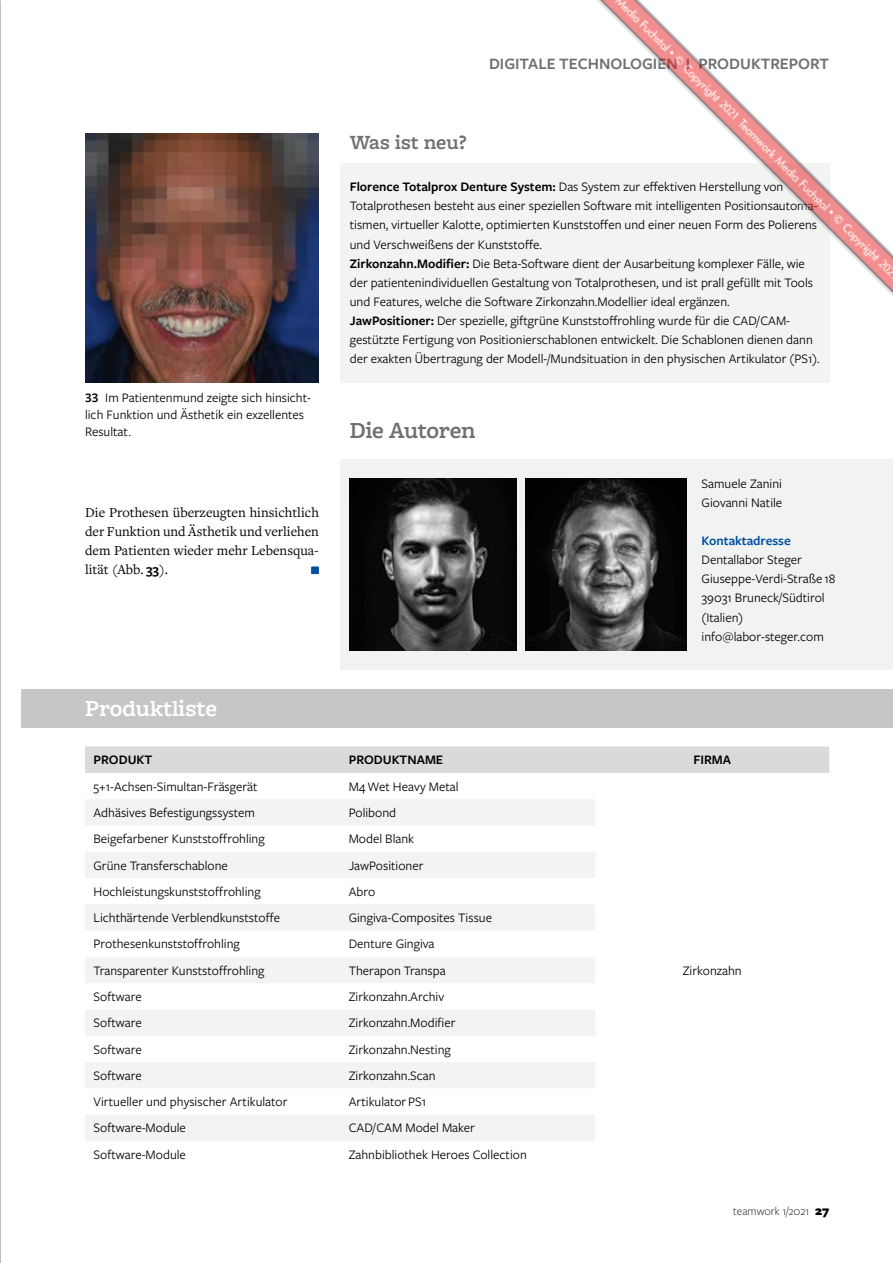
<style>
.page{position:relative;width:893px;height:1263px;background:#fff}
.page>*{position:absolute;margin:0;border:0;box-sizing:border-box;transform-origin:0 0}
.t1{font:600 24px "Freight Macro Pro";color:#fff}
.t2{font:600 24px "Freight Macro Pro";letter-spacing:-.005em;color:#6f7070}
.t3{font:600 21px "Freight Macro Pro";color:#6f7070}
.t4{font:600 16.5px "Freight Sans Pro";color:#6f7070}
.t5{font:14.25px/19.2px "Freight Text Pro";color:#000;text-align:justify}
.t6{font:13.5px/19.2px "Freight Sans Pro";color:#000}
.t7{font:600 13.5px "Freight Sans Pro";color:#000}
.t8{font:600 13.5px "Freight Sans Pro";color:#00509f}
.t9{font:300 12px "Freight Sans Pro";color:#000}
.s1{font-weight:600}
.s2{font-family:"Freight Sans Pro";font-weight:600}
.s3{font-weight:900;font-size:13.5px}
</style>
<div class="page">
<div style="left:311px;top:566px;width:8px;height:8px;background:#00509f"></div>
<div style="left:340px;top:163px;width:489px;height:219px;background:#f3f3f2"></div>
<div style="left:21px;top:689px;width:872px;height:38px;background:#c5c7c7"></div>
<div style="left:85px;top:746px;width:744px;height:27px;background:#dadada"></div>
<svg style="left:85px;top:799px;width:510px;height:342px;fill:#f3f3f2"></svg>
<div style="left:340px;top:459px;width:553px;height:211px;background:#f1f2f2"></div>
<img style="left:350px;top:478px;width:166px;height:173px">
<img style="left:526px;top:478px;width:160px;height:173px">
<img style="left:85px;top:134px;width:234px;height:249px">
<img style="left:597px;top:0;width:296px;height:320px">
<p class="t4" style="left:489px;top:52px;width:341px">DIGITALE TECHNOLOGIEN I PRODUKTREPORT</p>
<p class="t6" style="left:85px;top:388px;width:228px;line-height:17.2px"><span class="s1">33</span> Im Patientenmund zeigte sich hinsicht&shy;lich Funktion und Ästhetik ein exzellentes<br>Resultat.</p>
<p class="t5" style="left:85px;top:502px;width:235px">Die Prothesen überzeugten hinsichtlich der Funktion und Ästhetik und verliehen dem Patienten wieder mehr Lebensqua&shy;lität (Abb. <span class="s2">33</span>).</p>
<h2 class="t3" style="left:350px;top:128px;width:119px">Was ist neu?</h2>
<p class="t6" style="left:350px;top:177px;width:471px"><span class="s1">Florence Totalprox Denture System:</span> Das System zur effektiven Herstellung von Totalprothesen besteht aus einer speziellen Software mit intelligenten Positionsautoma&shy;tismen, virtueller Kalotte, optimierten Kunststoffen und einer neuen Form des Polierens und Verschweißens der Kunststoffe.<br><span class="s1">Zirkonzahn.Modifier:</span> Die Beta-Software dient der Ausarbeitung komplexer Fälle, wie der patientenindividuellen Gestaltung von Totalprothesen, und ist prall gefüllt mit Tools und Features, welche die Software Zirkonzahn.Modellier ideal ergänzen.<br><span class="s1">JawPositioner:</span> Der spezielle, giftgrüne Kunststoffrohling wurde für die CAD/CAM&shy;gestützte Fertigung von Positionierschablonen entwickelt. Die Schablonen dienen dann der exakten Übertragung der Modell-/Mundsituation in den physischen Artikulator (PS1).</p>
<h1 class="t2" style="left:350px;top:413px;width:127px">Die Autoren</h1>
<p class="t6" style="left:702px;top:473px;width:82px">Samuele Zanini<br>Giovanni Natile</p>
<p class="t8" style="left:702px;top:531px;width:91px">Kontaktadresse</p>
<p class="t6" style="left:702px;top:550px;width:135px">Dentallabor Steger<br>Giuseppe-Verdi-Straße 18<br>39031 Bruneck/Südtirol (Italien) info@labor-steger.com</p>
<h1 class="t1" style="left:85px;top:691px;width:134px">Produktliste</h1>
<p class="t7" style="left:94px;top:751px;width:60px">PRODUKT</p>
<p class="t7" style="left:349px;top:751px;width:96px">PRODUKTNAME</p>
<p class="t7" style="left:693px;top:751px;width:39px">FIRMA</p>
<p class="t6" style="left:94px;top:776px;width:166px">5+1-Achsen-Simultan-Fräsgerät</p>
<p class="t6" style="left:349px;top:776px;width:111px">M4 Wet Heavy Metal</p>
<p class="t6" style="left:94px;top:802px;width:163px">Adhäsives Befestigungssystem</p>
<p class="t6" style="left:349px;top:802px;width:49px">Polibond</p>
<p class="t6" style="left:94px;top:829px;width:173px">Beigefarbener Kunststoffrohling</p>
<p class="t6" style="left:349px;top:829px;width:67px">Model Blank</p>
<p class="t6" style="left:94px;top:855px;width:136px">Grüne Transferschablone</p>
<p class="t6" style="left:349px;top:855px;width:76px">JawPositioner</p>
<p class="t6" style="left:94px;top:881px;width:169px">Hochleistungskunststoffrohling</p>
<p class="t6" style="left:349px;top:881px;width:28px">Abro</p>
<p class="t6" style="left:94px;top:907px;width:188px">Lichthärtende Verblendkunststoffe</p>
<p class="t6" style="left:349px;top:907px;width:145px">Gingiva-Composites Tissue</p>
<p class="t6" style="left:94px;top:934px;width:148px">Prothesenkunststoffrohling</p>
<p class="t6" style="left:349px;top:934px;width:87px">Denture Gingiva</p>
<p class="t6" style="left:94px;top:960px;width:173px">Transparenter Kunststoffrohling</p>
<p class="t6" style="left:349px;top:960px;width:98px">Therapon Transpa</p>
<p class="t6" style="left:94px;top:986px;width:50px">Software</p>
<p class="t6" style="left:349px;top:986px;width:97px">Zirkonzahn.Archiv</p>
<p class="t6" style="left:94px;top:1013px;width:50px">Software</p>
<p class="t6" style="left:349px;top:1013px;width:108px">Zirkonzahn.Modifier</p>
<p class="t6" style="left:94px;top:1039px;width:50px">Software</p>
<p class="t6" style="left:349px;top:1039px;width:104px">Zirkonzahn.Nesting</p>
<p class="t6" style="left:94px;top:1065px;width:50px">Software</p>
<p class="t6" style="left:349px;top:1065px;width:88px">Zirkonzahn.Scan</p>
<p class="t6" style="left:94px;top:1091px;width:195px">Virtueller und physischer Artikulator</p>
<p class="t6" style="left:349px;top:1091px;width:79px">Artikulator PS1</p>
<p class="t6" style="left:94px;top:1118px;width:94px">Software-Module</p>
<p class="t6" style="left:349px;top:1118px;width:128px">CAD/CAM Model Maker</p>
<p class="t6" style="left:94px;top:1144px;width:94px">Software-Module</p>
<p class="t6" style="left:349px;top:1144px;width:180px">Zahnbibliothek Heroes Collection</p>
<p class="t6" style="left:683px;top:960px;width:61px">Zirkonzahn</p>
<p class="t9" style="left:733px;top:1203px;width:97px">teamwork 1/2021 <span class="s3">27</span></p>
</div>
